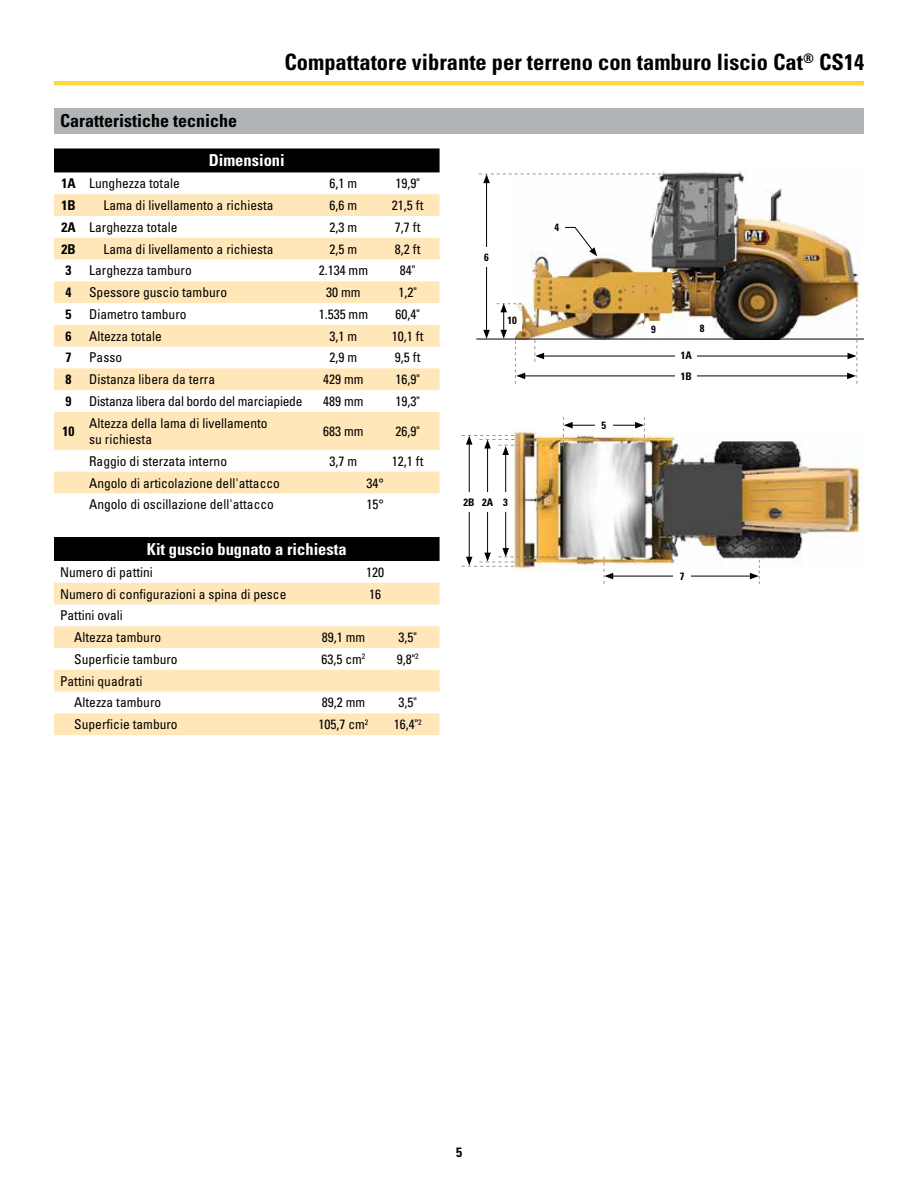
<style>
.page{position:relative;width:918px;height:1188px;background:#fff}
.page>*{position:absolute;margin:0;border:0;box-sizing:border-box;transform-origin:0 0}
.t1{font:700 condensed 22.5px "Univers LT Std";color:#000}
.t2{font:700 condensed 18px "Univers LT Std";color:#000}
.t3{font:700 condensed 16.5px "Univers LT Std";color:#fff}
.t4{font:condensed 13.5px/21.8px "Univers LT Std";color:#000}
.t5{font:condensed 13.5px "Univers LT Std";letter-spacing:-.02em;color:#000}
.t6{font:700 condensed 13.5px "Univers LT Std";color:#000}
.t7{font:700 condensed 10.5px "Univers LT Std";color:#000}
.s1{font-weight:700}
</style>
<div class="page">
<div style="left:54px;top:108px;width:810px;height:25px;background:#b1b4b6"></div>
<svg style="left:54px;top:148px;width:386px;height:25px;background:#0a0a0a"></svg>
<svg style="left:54px;top:194px;width:386px;height:541px;fill:#ffe7ba"></svg>
<img style="left:514px;top:435px;width:348px;height:137px">
<hr style="left:505px;top:453px;width:1px;height:97px;background:#000">
<hr style="left:487px;top:446px;width:1px;height:109px;background:#000">
<hr style="left:469px;top:442px;width:1px;height:117px;background:#000">
<svg style="left:462px;top:548px;width:100px;height:19px"></svg>
<div style="left:479px;top:492px;width:17px;height:20px;background:#fff"></div>
<div style="left:461px;top:492px;width:16px;height:20px;background:#fff"></div>
<div style="left:500px;top:492px;width:11px;height:20px;background:#fff"></div>
<hr style="left:611px;top:576px;width:141px;height:1px;background:#000">
<div style="left:673px;top:566px;width:18px;height:21px;background:#fff"></div>
<hr style="left:570px;top:425px;width:67px;height:1px;background:#000">
<div style="left:595px;top:415px;width:18px;height:21px;background:#fff"></div>
<img style="left:462px;top:417px;width:111px;height:38px">
<svg style="left:635px;top:417px;width:10px;height:26px"></svg>
<svg style="left:604px;top:557px;width:9px;height:27px"></svg>
<svg style="left:750px;top:560px;width:10px;height:24px"></svg>
<img style="left:515px;top:171px;width:346px;height:168px">
<hr style="left:523px;top:376px;width:327px;height:1px;background:#000">
<div style="left:676px;top:368px;width:21px;height:16px;background:#fff"></div>
<hr style="left:476px;top:339px;width:388px;height:1px;background:#000">
<hr style="left:486px;top:181px;width:1px;height:151px;background:#000">
<svg style="left:483px;top:330px;width:7px;height:9px"></svg>
<svg style="left:479px;top:174px;width:182px;height:9px"></svg>
<div style="left:477px;top:248px;width:19px;height:19px;background:#fff"></div>
<svg style="left:564px;top:227px;width:33px;height:29px"></svg>
<div style="left:549px;top:219px;width:16px;height:17px;background:#fff"></div>
<div style="left:646px;top:321px;width:15px;height:16px;background:#fff"></div>
<div style="left:692px;top:320px;width:21px;height:16px;background:#fff"></div>
<hr style="left:542px;top:356px;width:308px;height:1px;background:#000">
<svg style="left:534px;top:308px;width:10px;height:54px"></svg>
<svg style="left:847px;top:298px;width:10px;height:86px"></svg>
<div style="left:676px;top:347px;width:21px;height:17px;background:#fff"></div>
<svg style="left:497px;top:303px;width:28px;height:81px"></svg>
<h1 class="t1" style="left:284px;top:48px;width:581px">Compattatore vibrante per terreno con tamburo liscio Cat<sup>®</sup> CS14</h1>
<h2 class="t2" style="left:60px;top:110px;width:179px">Caratteristiche tecniche</h2>
<p class="t3" style="left:209px;top:150px;width:78px">Dimensioni</p>
<p class="t4" style="left:61px;top:172px;width:120px"><span class="s1">1A</span> Lunghezza totale</p>
<p class="t4" style="left:330px;top:172px;width:29px">6,1 m</p>
<p class="t4" style="left:396px;top:172px;width:26px">19,9"</p>
<p class="t6" style="left:61px;top:197px;width:16px">1B</p>
<p class="t4" style="left:103px;top:194px;width:172px">Lama di livellamento a richiesta</p>
<p class="t4" style="left:330px;top:194px;width:29px">6,6 m</p>
<p class="t4" style="left:392px;top:194px;width:33px">21,5 ft</p>
<p class="t4" style="left:61px;top:216px;width:118px"><span class="s1">2A</span> Larghezza totale</p>
<p class="t4" style="left:330px;top:216px;width:29px">2,3 m</p>
<p class="t4" style="left:395px;top:216px;width:27px">7,7 ft</p>
<p class="t6" style="left:61px;top:240px;width:16px">2B</p>
<p class="t4" style="left:103px;top:238px;width:172px">Lama di livellamento a richiesta</p>
<p class="t4" style="left:330px;top:238px;width:29px">2,5 m</p>
<p class="t4" style="left:395px;top:238px;width:27px">8,2 ft</p>
<p class="t6" style="left:66px;top:262px;width:7px">3</p>
<p class="t4" style="left:89px;top:259px;width:104px">Larghezza tamburo</p>
<p class="t4" style="left:319px;top:259px;width:51px">2.134 mm</p>
<p class="t4" style="left:400px;top:259px;width:17px">84"</p>
<p class="t6" style="left:66px;top:284px;width:7px">4</p>
<p class="t4" style="left:89px;top:281px;width:139px">Spessore guscio tamburo</p>
<p class="t4" style="left:326px;top:281px;width:36px">30 mm</p>
<p class="t4" style="left:398px;top:281px;width:20px">1,2"</p>
<p class="t6" style="left:66px;top:306px;width:7px">5</p>
<p class="t4" style="left:89px;top:303px;width:99px">Diametro tamburo</p>
<p class="t4" style="left:319px;top:303px;width:51px">1.535 mm</p>
<p class="t4" style="left:396px;top:303px;width:26px">60,4"</p>
<p class="t6" style="left:66px;top:328px;width:7px">6</p>
<p class="t4" style="left:89px;top:325px;width:74px">Altezza totale</p>
<p class="t4" style="left:330px;top:325px;width:29px">3,1 m</p>
<p class="t4" style="left:392px;top:325px;width:33px">10,1 ft</p>
<p class="t6" style="left:66px;top:349px;width:7px">7</p>
<p class="t4" style="left:89px;top:347px;width:34px">Passo</p>
<p class="t4" style="left:330px;top:347px;width:29px">2,9 m</p>
<p class="t4" style="left:395px;top:347px;width:27px">9,5 ft</p>
<p class="t6" style="left:66px;top:371px;width:7px">8</p>
<p class="t4" style="left:89px;top:368px;width:127px">Distanza libera da terra</p>
<p class="t4" style="left:323px;top:368px;width:42px">429 mm</p>
<p class="t4" style="left:396px;top:368px;width:26px">16,9"</p>
<p class="t6" style="left:66px;top:393px;width:7px">9</p>
<p class="t5" style="left:89px;top:393px;width:215px">Distanza libera dal bordo del marciapiede</p>
<p class="t4" style="left:323px;top:390px;width:42px">489 mm</p>
<p class="t4" style="left:396px;top:390px;width:26px">19,3"</p>
<p class="t6" style="left:63px;top:423px;width:13px">10</p>
<p class="t4" style="left:89px;top:415px;width:180px;line-height:16.2px">Altezza della lama di livellamento su richiesta</p>
<p class="t4" style="left:323px;top:420px;width:42px">683 mm</p>
<p class="t4" style="left:396px;top:420px;width:26px">26,9"</p>
<p class="t4" style="left:89px;top:450px;width:139px">Raggio di sterzata interno</p>
<p class="t4" style="left:330px;top:450px;width:29px">3,7 m</p>
<p class="t4" style="left:392px;top:450px;width:33px">12,1 ft</p>
<p class="t4" style="left:89px;top:472px;width:192px">Angolo di articolazione dell'attacco</p>
<p class="t4" style="left:367px;top:472px;width:19px">34°</p>
<p class="t4" style="left:89px;top:493px;width:186px">Angolo di oscillazione dell'attacco</p>
<p class="t4" style="left:367px;top:493px;width:19px">15°</p>
<p class="t3" style="left:147px;top:539px;width:201px">Kit guscio bugnato a richiesta</p>
<p class="t4" style="left:60px;top:561px;width:94px">Numero di pattini</p>
<p class="t4" style="left:366px;top:561px;width:19px">120</p>
<p class="t4" style="left:60px;top:583px;width:228px">Numero di configurazioni a spina di pesce</p>
<p class="t4" style="left:369px;top:583px;width:13px">16</p>
<p class="t4" style="left:74px;top:604px;width:88px;text-indent:-14px">Pattini ovali<br>Altezza tamburo</p>
<p class="t4" style="left:322px;top:626px;width:45px">89,1 mm</p>
<p class="t4" style="left:399px;top:626px;width:20px">3,5"</p>
<p class="t4" style="left:74px;top:648px;width:105px">Superficie tamburo</p>
<p class="t4" style="left:321px;top:648px;width:45px">63,5 cm<sup>2</sup></p>
<p class="t4" style="left:397px;top:648px;width:23px">9,8"<sup>2</sup></p>
<p class="t4" style="left:74px;top:670px;width:88px;text-indent:-14px">Pattini quadrati<br>Altezza tamburo</p>
<p class="t4" style="left:322px;top:692px;width:45px">89,2 mm</p>
<p class="t4" style="left:399px;top:692px;width:20px">3,5"</p>
<p class="t4" style="left:74px;top:713px;width:105px">Superficie tamburo</p>
<p class="t4" style="left:318px;top:713px;width:51px">105,7 cm<sup>2</sup></p>
<p class="t4" style="left:394px;top:713px;width:29px">16,4"<sup>2</sup></p>
<p class="t7" style="left:484px;top:251px;width:6px">6</p>
<p class="t7" style="left:507px;top:314px;width:11px">10</p>
<p class="t7" style="left:554px;top:221px;width:6px">4</p>
<p class="t7" style="left:464px;top:495px;width:46px">2B 2A 3</p>
<p class="t7" style="left:602px;top:419px;width:6px">5</p>
<p class="t7" style="left:651px;top:323px;width:6px">9</p>
<p class="t7" style="left:700px;top:321px;width:6px">8</p>
<p class="t7" style="left:681px;top:349px;width:13px">1A</p>
<p class="t7" style="left:681px;top:370px;width:13px">1B</p>
<p class="t7" style="left:680px;top:570px;width:6px">7</p>
<p class="t6" style="left:456px;top:1144px;width:7px">5</p>
</div>
